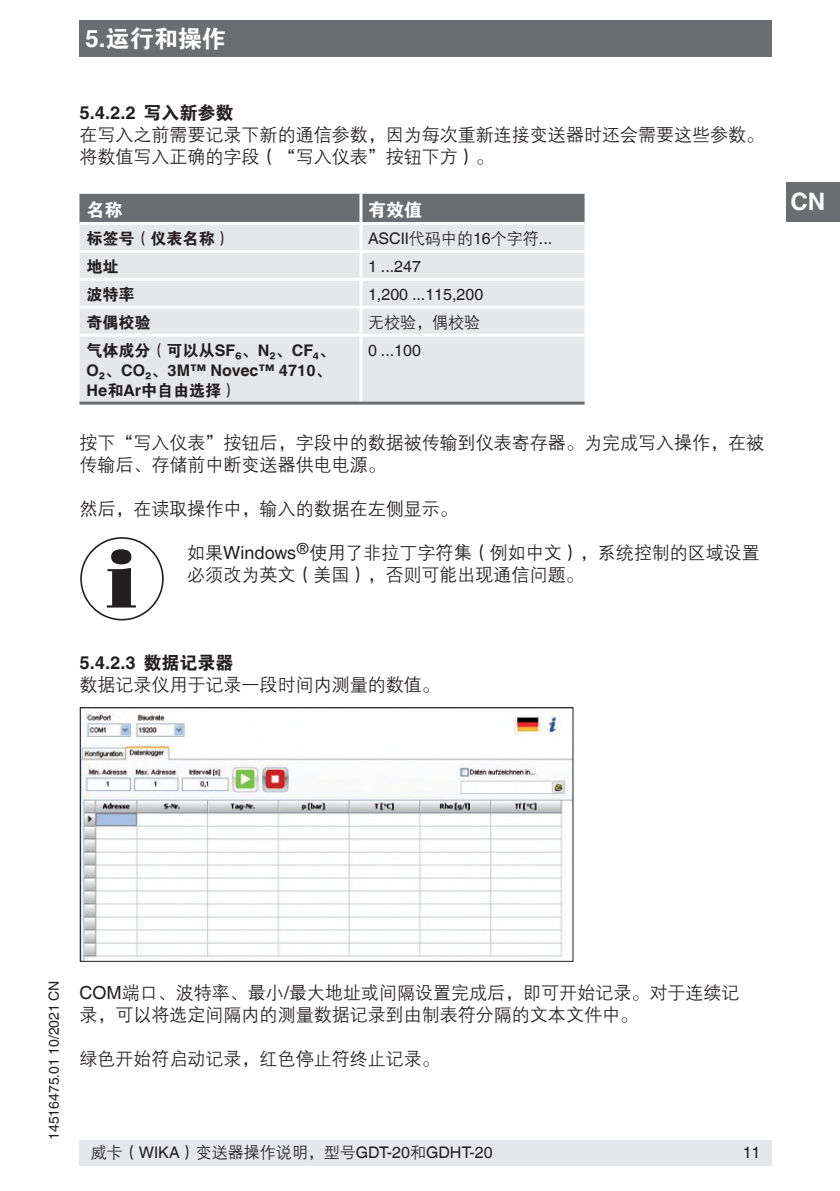
<style>
.page{position:relative;width:840px;height:1191px;background:#fff}
.page>*{position:absolute;margin:0;border:0;box-sizing:border-box;transform-origin:0 0}
.t1{font:24px "FZDHTJW GB1 0";color:#fff}
.t2{font:700 24px "Helvetica World";color:#fff}
.t3{font:18px/22px "FZZDXJW GB1 0";color:#231f20}
.t4{font:700 18px "Helvetica World";color:#231f20}
.t5{font:18px "FZDHTJW GB1 0";color:#fff}
.t6{font:16px "Helvetica World";color:#231f20}
.t7{font:16px "FZDHTJW GB1 0";color:#231f20}
.t8{font:700 16px "Helvetica World";color:#231f20}
.t9{font:16px "FZZDXJW GB1 0";color:#231f20}
.t10{font:14px "Helvetica World";color:#231f20}
.s1{font-family:"Helvetica World";font-weight:700}
.s2{font-family:"FZDHTJW GB1 0";font-weight:400}
.s3{font-family:"FZZDXJW GB1 0"}
.s4{font-family:"Helvetica World"}
</style>
<div class="page">
<div style="left:79px;top:1140px;width:692px;height:25px;background:#e6e7e9"></div>
<div style="left:79px;top:20px;width:692px;height:37px;background:#6c6d70"></div>
<div style="left:785px;top:182px;width:54px;height:39px;background:#6c6d70"></div>
<div style="left:79px;top:194px;width:505px;height:28px;background:#6c6d70"></div>
<div style="left:79px;top:225px;width:505px;height:176px;background:#e6e7e9"></div>
<hr style="left:359px;top:194px;width:3px;height:28px;background:#fff">
<hr style="left:359px;top:225px;width:3px;height:25px;background:#fff">
<hr style="left:79px;top:250px;width:282px;height:3px;background:#fff">
<hr style="left:361px;top:250px;width:223px;height:3px;background:#fff">
<hr style="left:359px;top:253px;width:3px;height:25px;background:#fff">
<hr style="left:79px;top:278px;width:282px;height:3px;background:#fff">
<hr style="left:361px;top:278px;width:223px;height:3px;background:#fff">
<hr style="left:359px;top:281px;width:3px;height:25px;background:#fff">
<hr style="left:79px;top:306px;width:282px;height:3px;background:#fff">
<hr style="left:361px;top:306px;width:223px;height:3px;background:#fff">
<hr style="left:359px;top:309px;width:3px;height:25px;background:#fff">
<hr style="left:79px;top:334px;width:282px;height:3px;background:#fff">
<hr style="left:361px;top:334px;width:223px;height:3px;background:#fff">
<hr style="left:359px;top:337px;width:3px;height:64px;background:#fff">
<hr style="left:79px;top:401px;width:282px;height:3px;background:#6c6d70">
<hr style="left:361px;top:401px;width:223px;height:3px;background:#6c6d70">
<svg style="left:107px;top:549px;width:29px;height:58px"></svg>
<div style="left:80px;top:537px;width:84px;height:83px;border:2px solid #231f20;border-radius:50%"></div>
<img style="left:82px;top:709px;width:489px;height:250px">
<div style="left:80px;top:707px;width:493px;height:254px;border:1px solid #231f20"></div>
<h1 class="t1" style="left:85px;top:25px;width:142px"><span class="s1">5.</span>运行和操作</h1>
<p class="t4" style="left:79px;top:102px;width:156px">5.4.2.2 <span class="s2">写入新参数</span></p>
<p class="t3" style="left:79px;top:125px;width:685px">在写入之前需要记录下新的通信参数，因为每次重新连接变送器时还会需要这些参数。将数值写入正确的字段（“写入仪表”按钮下方）。</p>
<p class="t5" style="left:86px;top:200px;width:37px">名称</p>
<p class="t5" style="left:368px;top:200px;width:55px">有效值</p>
<p class="t7" style="left:86px;top:230px;width:145px">标签号（仪表名称）</p>
<p class="t6" style="left:368px;top:229px;width:185px">ASCII<span class="s3">代码中的</span>16<span class="s3">个字符</span>...</p>
<p class="t7" style="left:86px;top:258px;width:33px">地址</p>
<p class="t6" style="left:368px;top:257px;width:54px">1 ...247</p>
<p class="t7" style="left:86px;top:286px;width:49px">波特率</p>
<p class="t6" style="left:368px;top:285px;width:117px">1,200 ...115,200</p>
<p class="t7" style="left:86px;top:314px;width:65px">奇偶校验</p>
<p class="t9" style="left:368px;top:314px;width:113px">无校验，偶校验</p>
<p class="t7" style="left:86px;top:342px;width:250px">气体成分（可以从<span class="s1">SF₆</span>、<span class="s1">N₂</span>、<span class="s1">CF₄</span>、</p>
<p class="t8" style="left:86px;top:361px;width:246px">O₂<span class="s2">、</span>CO₂<span class="s2">、</span>3M™ Novec™ 4710<span class="s2">、</span></p>
<p class="t7" style="left:86px;top:382px;width:152px"><span class="s1">He</span>和<span class="s1">Ar</span>中自由选择）</p>
<p class="t6" style="left:368px;top:341px;width:54px">0 ...100</p>
<p class="t3" style="left:79px;top:432px;width:685px">按下“写入仪表”按钮后，字段中的数据被传输到仪表寄存器。为完成写入操作，在被传输后、存储前中断变送器供电电源。</p>
<p class="t3" style="left:79px;top:498px;width:379px">然后，在读取操作中，输入的数据在左侧显示。</p>
<p class="t3" style="left:187px;top:542px;width:574px">如果<span class="s4">Windows</span><sup>®</sup>使用了非拉丁字符集（例如中文），系统控制的区域设置必须改为英文（美国），否则可能出现通信问题。</p>
<h1 class="t2" style="left:789px;top:188px;width:36px">CN</h1>
<p class="t4" style="left:79px;top:652px;width:156px">5.4.2.3 <span class="s2">数据记录器</span></p>
<p class="t3" style="left:79px;top:674px;width:361px">数据记录仪用于记录一段时间内测量的数值。</p>
<p class="t10" style="left:46px;top:1140px;width:161px;rotate:-90deg">14516475.01 10/2021 CN</p>
<p class="t3" style="left:79px;top:982px;width:661px"><span class="s4">COM</span>端口、波特率、最小<span class="s4">/</span>最大地址或间隔设置完成后，即可开始记录。对于连续记录，可以将选定间隔内的测量数据记录到由制表符分隔的文本文件中。</p>
<p class="t3" style="left:79px;top:1048px;width:361px">绿色开始符启动记录，红色停止符终止记录。</p>
<p class="t6" style="left:91px;top:1143px;width:403px"><span class="s3">威卡（</span>WIKA<span class="s3">）变送器操作说明，型号</span>GDT-20<span class="s3">和</span>GDHT-20</p>
<p class="t6" style="left:742px;top:1143px;width:19px">11</p>
</div>
